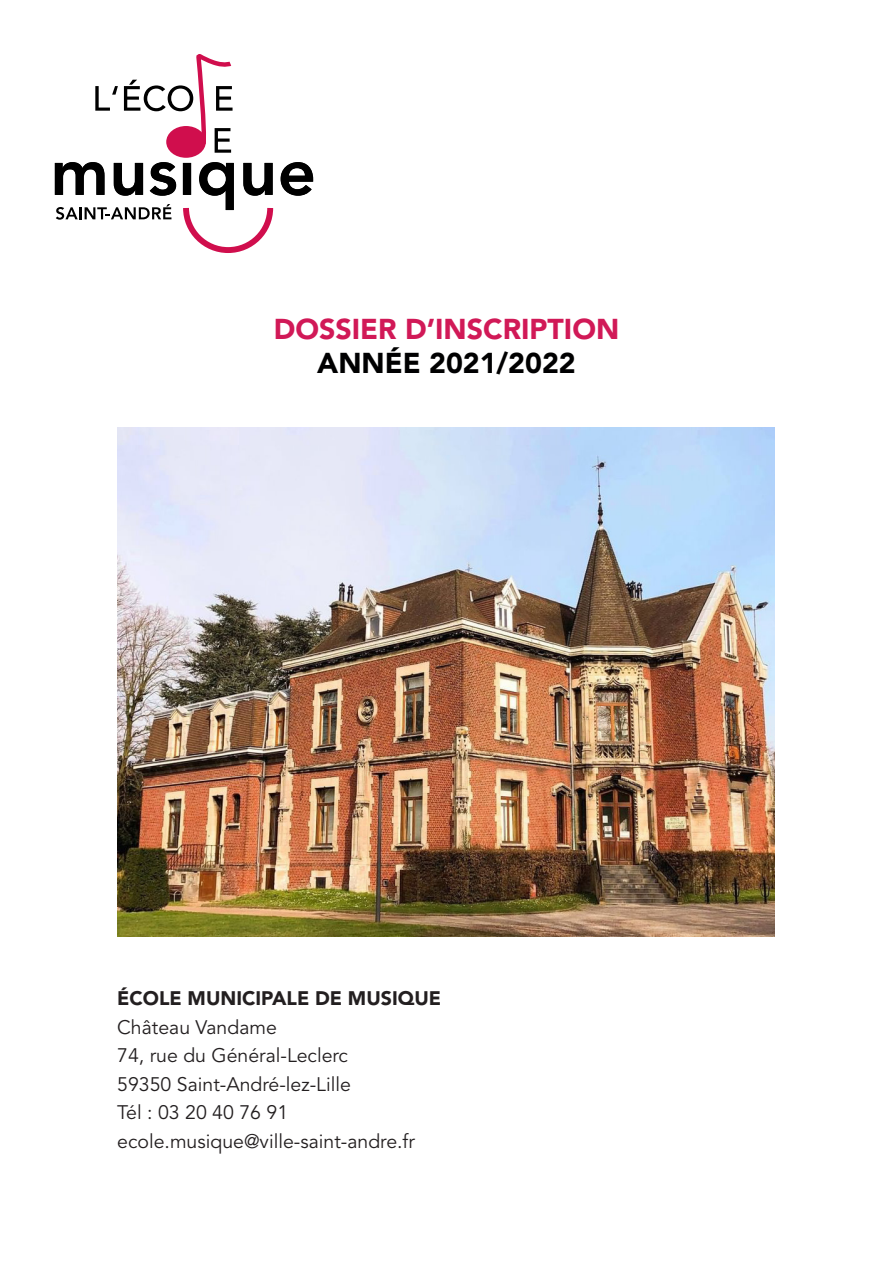
<style>
.page{position:relative;width:893px;height:1263px;background:#fff}
.page>*{position:absolute;margin:0;border:0;box-sizing:border-box;transform-origin:0 0}
.t1{font:900 28.5px "Avenir LT Pro";color:#d11957}
.t2{font:900 28.5px "Avenir LT Pro";color:#000001}
.t3{font:19.5px "Avenir LT Pro";color:#231f20}
.t4{font:900 19.5px "Avenir LT Pro";color:#231f20}
</style>
<div class="page">
<svg style="left:55px;top:54px;width:258px;height:199px"></svg>
<img style="left:117px;top:427px;width:657px;height:509px">
<p class="t1" style="left:274px;top:312px;width:347px">DOSSIER D’INSCRIPTION</p>
<p class="t2" style="left:317px;top:346px;width:260px">ANNÉE 2021/2022</p>
<p class="t4" style="left:117px;top:986px;width:325px">ÉCOLE MUNICIPALE DE MUSIQUE</p>
<p class="t3" style="left:117px;top:1015px;width:161px">Château Vandame</p>
<p class="t3" style="left:117px;top:1044px;width:232px">74, rue du Général-Leclerc</p>
<p class="t3" style="left:117px;top:1072px;width:235px">59350 Saint-André-lez-Lille</p>
<p class="t3" style="left:117px;top:1101px;width:172px">Tél : 03 20 40 76 91</p>
<p class="t3" style="left:117px;top:1129px;width:299px">ecole.musique@ville-saint-andre.fr</p>
</div>
